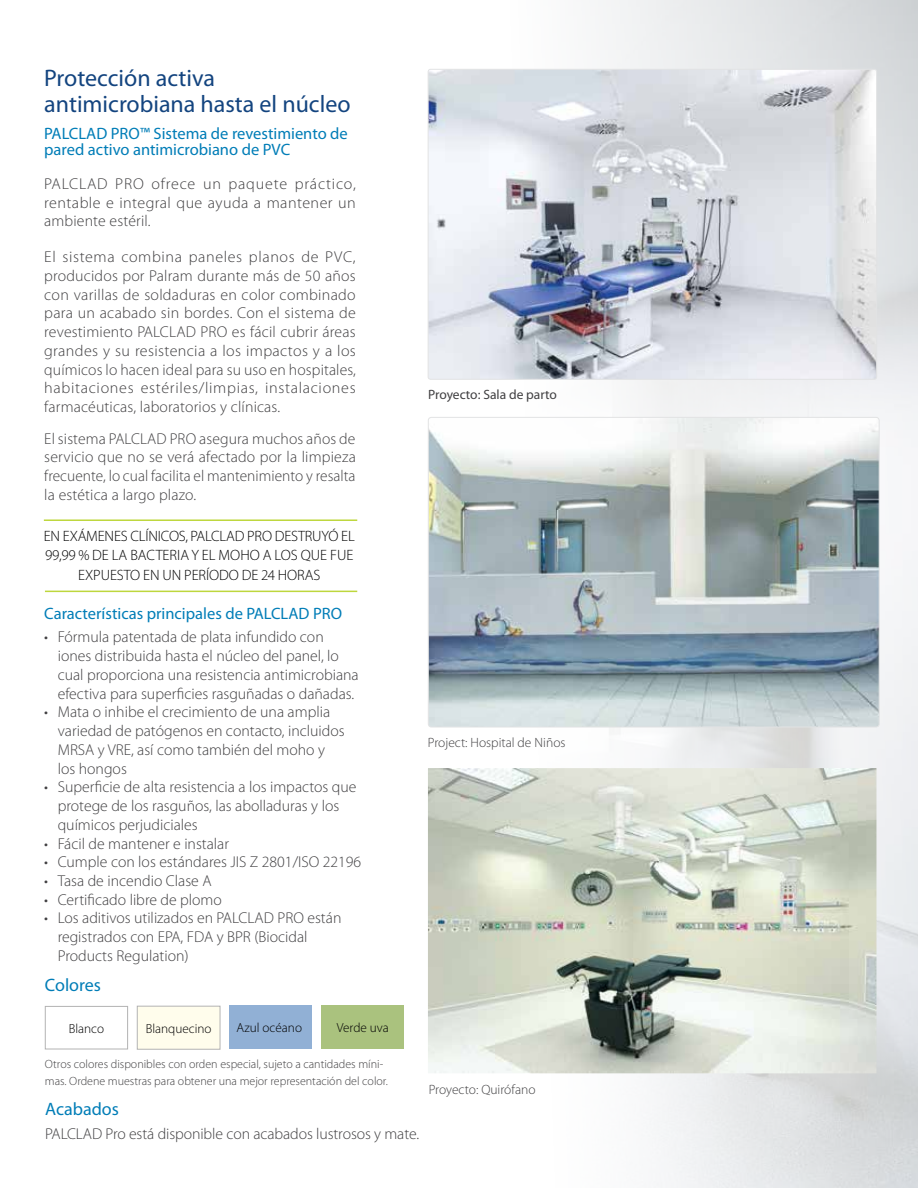
<style>
.page{position:relative;width:918px;height:1188px;background:#fff}
.page>*{position:absolute;margin:0;border:0;box-sizing:border-box;transform-origin:0 0}
.t1{font:24px/25.5px "Myriad Pro";color:#13447f}
.t2{font:18px "Myriad Pro";color:#007db7}
.t3{font:16.5px/16.5px "Myriad Pro";color:#007db7}
.t4{font:300 15.75px/18.8px "Myriad Pro";color:#414042}
.t5{font:300 15px/19.5px "Myriad Pro";letter-spacing:-.005em;color:#000;text-align:center}
.t6{font:300 13.5px "Myriad Pro";color:#414042}
.t7{font:13.5px "Myriad Pro";color:#414042}
.t8{font:300 13.2px "Myriad Pro";color:#000}
.t9{font:300 12px/16.5px "Myriad Pro";color:#414042}
</style>
<div class="page">
<img style="left:428px;top:419px;width:450px;height:308px">
<div style="left:428px;top:417px;width:452px;height:310px;border:1px solid #e2e3e4;border-radius:3px"></div>
<img style="left:428px;top:69px;width:449px;height:309px">
<div style="left:428px;top:69px;width:449px;height:311px;border:1px solid #e2e3e4;border-radius:2px"></div>
<hr style="left:44px;top:519px;width:313px;height:2px;background:#bed73d">
<hr style="left:45px;top:591px;width:312px;height:1px;background:#bed73d">
<div style="left:137px;top:1006px;width:83px;height:43px;background:#fffdec;border:1px solid #b3b3b3"></div>
<div style="left:321px;top:1006px;width:83px;height:43px;background:#aac27e"></div>
<div style="left:45px;top:1006px;width:83px;height:43px;background:#fff;border:1px solid #b3b3b3"></div>
<div style="left:229px;top:1006px;width:83px;height:43px;background:#91b0d5"></div>
<img style="left:428px;top:768px;width:448px;height:305px">
<h1 class="t1" style="left:44px;top:66px;width:308px">Protección activa antimicrobiana hasta el núcleo</h1>
<p class="t3" style="left:44px;top:125px;width:305px">PALCLAD PRO™ Sistema de revestimiento de pared activo antimicrobiano de PVC</p>
<p class="t4" style="left:44px;top:175px;width:313px;text-align:justify">PALCLAD PRO ofrece un paquete práctico, rentable e integral que ayuda a mantener un ambiente estéril.</p>
<p class="t4" style="left:44px;top:248px;width:313px;text-align:justify">El sistema combina paneles planos de PVC, producidos por Palram durante más de 50 años con varillas de soldaduras en color combinado para un acabado sin bordes. Con el sistema de revestimiento PALCLAD PRO es fácil cubrir áreas grandes y su resistencia a los impactos y a los químicos lo hacen ideal para su uso en hospitales, habitaciones estériles/limpias, instalaciones farmacéuticas, laboratorios y clínicas.</p>
<p class="t4" style="left:44px;top:429px;width:313px;text-align:justify">El sistema PALCLAD PRO asegura muchos años de servicio que no se verá afectado por la limpieza frecuente, lo cual facilita el mantenimiento y resalta la estética a largo plazo.</p>
<p class="t5" style="left:44px;top:526px;width:312px">EN EXÁMENES CLÍNICOS, PALCLAD PRO DESTRUYÓ EL<br>99,99 % DE LA BACTERIA Y EL MOHO A LOS QUE FUE<br>EXPUESTO EN UN PERÍODO DE 24 HORAS</p>
<p class="t7" style="left:428px;top:387px;width:130px">Proyecto: Sala de parto</p>
<p class="t3" style="left:44px;top:606px;width:299px">Características principales de PALCLAD PRO</p>
<p class="t4" style="left:58px;top:628px;width:303px;text-indent:-13px">• Fórmula patentada de plata infundido con iones distribuida hasta el núcleo del panel, lo cual proporciona una resistencia antimicrobiana efectiva para superficies rasguñadas o dañadas.</p>
<p class="t4" style="left:58px;top:703px;width:288px;text-indent:-13px">• Mata o inhibe el crecimiento de una amplia variedad de patógenos en contacto, incluidos MRSA y VRE, así como también del moho y los hongos</p>
<p class="t4" style="left:58px;top:778px;width:300px;text-indent:-13px">• Superficie de alta resistencia a los impactos que protege de los rasguños, las abolladuras y los químicos perjudiciales</p>
<p class="t4" style="left:44px;top:834px;width:186px">• Fácil de mantener e instalar</p>
<p class="t4" style="left:44px;top:853px;width:319px">• Cumple con los estándares JIS Z 2801/ISO 22196</p>
<p class="t4" style="left:44px;top:872px;width:169px">• Tasa de incendio Clase A</p>
<p class="t4" style="left:44px;top:890px;width:179px">• Certificado libre de plomo</p>
<p class="t4" style="left:58px;top:909px;width:285px;text-indent:-13px">• Los aditivos utilizados en PALCLAD PRO están registrados con EPA, FDA y BPR (Biocidal<br>Products Regulation)</p>
<p class="t2" style="left:45px;top:976px;width:58px">Colores</p>
<p class="t8" style="left:69px;top:1021px;width:37px">Blanco</p>
<p class="t8" style="left:146px;top:1021px;width:67px">Blanquecino</p>
<p class="t8" style="left:237px;top:1021px;width:67px">Azul océano</p>
<p class="t8" style="left:337px;top:1021px;width:53px">Verde uva</p>
<p class="t9" style="left:45px;top:1056px;width:345px">Otros colores disponibles con orden especial, sujeto a cantidades míni&shy;mas. Ordene muestras para obtener una mejor representación del color.</p>
<p class="t2" style="left:45px;top:1100px;width:75px">Acabados</p>
<p class="t4" style="left:45px;top:1125px;width:375px">PALCLAD Pro está disponible con acabados lustrosos y mate.</p>
<p class="t6" style="left:428px;top:735px;width:139px">Project: Hospital de Niños</p>
<p class="t6" style="left:429px;top:1082px;width:108px">Proyecto: Quirófano</p>
</div>
